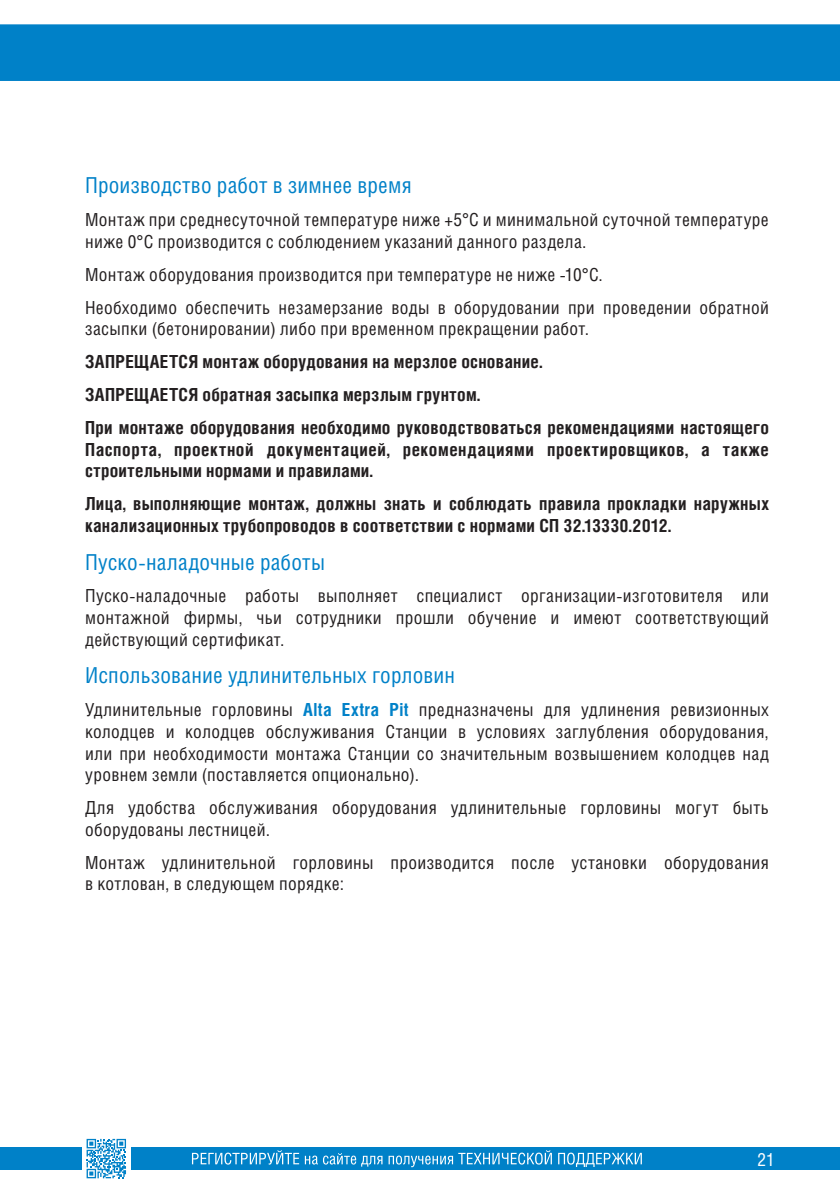
<style>
.page{position:relative;width:840px;height:1191px;background:#fff}
.page>*{position:absolute;margin:0;border:0;box-sizing:border-box;transform-origin:0 0}
.t1{font:22px "Helios Cond";letter-spacing:.01em;color:#0081c8}
.t2{font:18px/21.6px "Helios Cond";letter-spacing:.02em;color:#231f20}
.t3{font:700 18px/21.6px "Helios Cond";letter-spacing:.015em;color:#231f20;text-align:justify}
.t4{font:18px "Helios Cond";color:#fff}
.s1{font-weight:700;color:#0081c8}
</style>
<div class="page">
<div style="left:0;top:1147px;width:839px;height:23px;background:#0081c8"></div>
<div style="left:0;top:24px;width:839px;height:57px;background:#0081c8"></div>
<div style="left:82px;top:1134px;width:48px;height:48px;background:#fff"></div>
<svg style="left:192px;top:1150px;width:107px;height:14px"></svg>
<svg style="left:305px;top:1153px;width:77px;height:13px"></svg>
<svg style="left:388px;top:1150px;width:163px;height:17px"></svg>
<svg style="left:558px;top:1152px;width:83px;height:15px"></svg>
<svg style="left:86px;top:1138px;width:40px;height:40px"></svg>
<p class="t1" style="left:85px;top:172px;width:328px">Производство работ в зимнее время</p>
<p class="t2" style="left:85px;top:208px;width:684px">Монтаж при среднесуточной температуре ниже +5°С и минимальной суточной температуре ниже 0°С производится с соблюдением указаний данного раздела.</p>
<p class="t2" style="left:85px;top:263px;width:519px">Монтаж оборудования производится при температуре не ниже -10°С.</p>
<p class="t2" style="left:85px;top:296px;width:685px">Необходимо обеспечить незамерзание воды в оборудовании при проведении обратной засыпки (бетонировании) либо при временном прекращении работ.</p>
<p class="t3" style="left:85px;top:350px;width:458px">ЗАПРЕЩАЕТСЯ монтаж оборудования на мерзлое основание.</p>
<p class="t3" style="left:85px;top:383px;width:396px">ЗАПРЕЩАЕТСЯ обратная засыпка мерзлым грунтом.</p>
<p class="t3" style="left:85px;top:416px;width:685px">При монтаже оборудования необходимо руководствоваться рекомендациями настоящего Паспорта, проектной документацией, рекомендациями проектировщиков, а также строительными нормами и правилами.</p>
<p class="t3" style="left:85px;top:492px;width:685px">Лица, выполняющие монтаж, должны знать и соблюдать правила прокладки наружных канализационных трубопроводов в соответствии с нормами СП 32.13330.2012.</p>
<p class="t1" style="left:85px;top:548px;width:241px">Пуско-наладочные работы</p>
<p class="t2" style="left:85px;top:585px;width:685px;text-align:justify">Пуско-наладочные работы выполняет специалист организации-изготовителя или монтажной фирмы, чьи сотрудники прошли обучение и имеют соответствующий действующий сертификат.</p>
<p class="t1" style="left:85px;top:662px;width:371px">Использование удлинительных горловин</p>
<p class="t2" style="left:85px;top:699px;width:685px;text-align:justify">Удлинительные горловины <span class="s1">Alta Extra Pit</span> предназначены для удлинения ревизионных колодцев и колодцев обслуживания Станции в условиях заглубления оборудования, или при необходимости монтажа Станции со значительным возвышением колодцев над уровнем земли (поставляется опционально).</p>
<p class="t2" style="left:85px;top:796px;width:685px">Для удобства обслуживания оборудования удлинительные горловины могут быть оборудованы лестницей.</p>
<p class="t2" style="left:85px;top:851px;width:685px">Монтаж удлинительной горловины производится после установки оборудования в котлован, в следующем порядке:</p>
<p class="t4" style="left:757px;top:1148px;width:19px">21</p>
</div>
